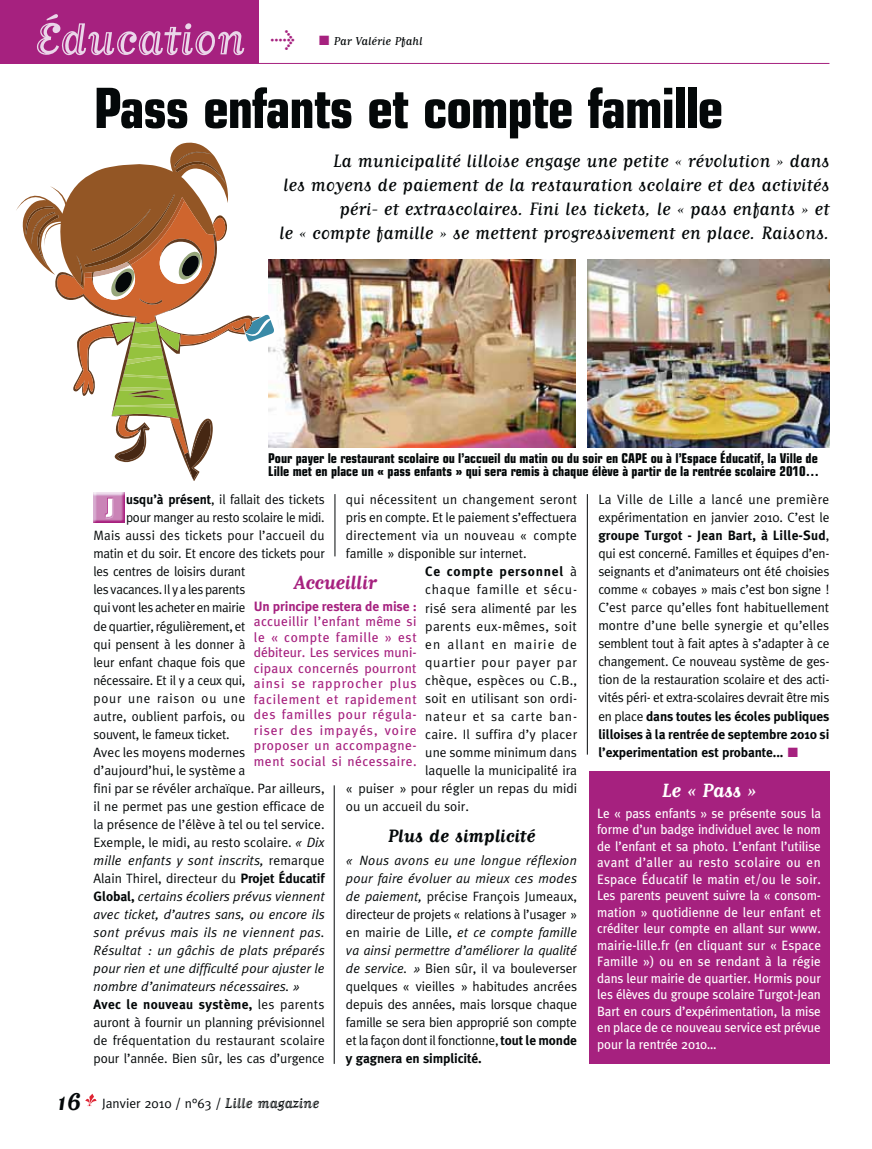
<style>
.page{position:relative;width:872px;height:1149px;background:#fff}
.page>*{position:absolute;margin:0;border:0;box-sizing:border-box;transform-origin:0 0}
.t1{font:700 condensed 55.5px "Eurostile";letter-spacing:-.025em;color:#040809}
.t2{font:52.5px "Matrix Inline Script";color:#ead6e9}
.t3{font:700 22.5px "Matrix Script";letter-spacing:-.01em;color:#a6217f}
.t4{font:700 22.5px "Matrix Script";letter-spacing:-.01em;color:#fff}
.t5{font:21px/24px "Matrix Script";color:#040809;text-align:right}
.t6{font:700 21px "Matrix Script";color:#040809}
.t7{font:13.5px/18px "Meta Plus Normal";color:#040809;text-align:justify}
.t8{font:13.5px/16.5px "Meta Plus";letter-spacing:-.01em;color:#fff;text-align:justify}
.t9{font:13.5px/15.5px "Meta Plus";letter-spacing:.035em;color:#a6217f;text-align:justify}
.t10{font:13.5px "Meta Plus Normal";letter-spacing:-.02em;color:#040809}
.t11{font:italic 13.5px "Meta Plus Normal";color:#040809}
.t12{font:700 condensed 13.5px/12.8px "Eurostile";color:#040809}
.t13{font:700 13.5px/18px "Meta Plus";letter-spacing:-.01em;color:#040809;text-align:justify}
.t14{font:13.5px "Meta Plus Normal";letter-spacing:.055em;color:#040809}
.t15{font:700 13.5px "Meta Plus";letter-spacing:.01em;color:#040809}
.t16{font:italic 13.5px "Meta Plus Normal";letter-spacing:.025em;color:#040809}
.t17{font:700 13.5px "Meta Plus";letter-spacing:.02em;color:#040809}
.t18{font:700 13.5px "Meta Plus";letter-spacing:-.01em;color:#a6217f}
.t19{font:13.5px "Meta Plus Normal";letter-spacing:.03em;color:#040809}
.t20{font:13.5px "Meta Plus Normal";letter-spacing:.05em;color:#040809}
.t21{font:700 13.5px "Meta Plus";letter-spacing:.055em;color:#040809}
.t22{font:13.5px "Meta Plus Normal";letter-spacing:.075em;color:#040809}
.t23{font:13.5px "Matrix Script";color:#040809}
.s1{font-family:"Meta Plus";font-weight:500;font-size:20.25px;color:#a6217f}
.s2{font-family:"Meta Plus";font-weight:700}
.s3{font-style:italic}
.s4{font-style:normal}
.s5{font-family:"Meta Plus";font-weight:700;font-style:normal}
.s6{font-family:"Meta Plus Normal";font-weight:400}
.s7{font-family:"Matrix Script";font-weight:700;font-size:28.5px}
.s8{font-family:"Matrix Inline Script";font-size:16.5px}
</style>
<div class="page">
<img style="left:94px;top:492px;width:30px;height:30px">
<svg style="left:85px;top:1093px;width:12px;height:12px"></svg>
<div style="left:0;top:0;width:258px;height:64px;background:#a6217f"></div>
<hr style="left:0;top:63px;width:829px;height:1px;background:#a6217f">
<div style="left:588px;top:771px;width:241px;height:292px;background:#a6217f"></div>
<img style="left:276px;top:260px;width:299px;height:187px">
<img style="left:587px;top:260px;width:242px;height:187px">
<svg style="left:16px;top:142px;width:260px;height:339px"></svg>
<hr style="left:587px;top:494px;width:1px;height:260px;background:#040809">
<hr style="left:334px;top:785px;width:1px;height:278px;background:#040809">
<hr style="left:334px;top:494px;width:1px;height:62px;background:#040809">
<h2 class="t2" style="left:35px;top:17px;width:211px">Éducation</h2>
<p class="t23" style="left:270px;top:36px;width:154px"><span class="s1">&gt;</span> Par Valérie Pfahl</p>
<h1 class="t1" style="left:94px;top:88px;width:631px">Pass enfants et compte famille</h1>
<p class="t5" style="left:279px;top:151px;width:552px">La municipalité lilloise engage une petite « révolution » dans<br>les moyens de paiement de la restauration scolaire et des activités péri- et extrascolaires. Fini les tickets, le « pass enfants » et<br>le « compte famille » se mettent progressivement en place. Raisons.</p>
<p class="t12" style="left:268px;top:453px;width:552px">Pour payer le restaurant scolaire ou l’accueil du matin ou du soir en CAPE ou à l’Espace Éducatif, la Ville de<br>Lille met en place un « pass enfants » qui sera remis à chaque élève à partir de la rentrée scolaire 2010…</p>
<p class="t7" style="left:126px;top:492px;width:200px"><span class="s2">usqu’à présent</span>, il fallait des tickets</p>
<p class="t10" style="left:126px;top:512px;width:200px">pour manger au resto scolaire le midi.</p>
<p class="t7" style="left:94px;top:528px;width:233px">Mais aussi des tickets pour l’accueil du</p>
<p class="t10" style="left:94px;top:548px;width:233px">matin et du soir. Et encore des tickets pour</p>
<p class="t10" style="left:94px;top:566px;width:153px">les centres de loisirs durant</p>
<p class="t10" style="left:94px;top:584px;width:153px">les vacances. Il y a les parents</p>
<p class="t10" style="left:94px;top:602px;width:153px">qui vont les acheter en mairie</p>
<p class="t10" style="left:94px;top:620px;width:153px">de quartier, régulièrement, et</p>
<p class="t7" style="left:94px;top:636px;width:153px">qui pensent à les donner à</p>
<p class="t7" style="left:94px;top:654px;width:153px">leur enfant chaque fois que</p>
<p class="t10" style="left:94px;top:674px;width:153px">nécessaire. Et il y a ceux qui,</p>
<p class="t14" style="left:94px;top:692px;width:153px">pour une raison ou une</p>
<p class="t7" style="left:94px;top:708px;width:153px">autre, oublient parfois, ou</p>
<p class="t10" style="left:94px;top:728px;width:138px">souvent, le fameux ticket.</p>
<p class="t7" style="left:94px;top:744px;width:153px">Avec les moyens modernes</p>
<p class="t7" style="left:94px;top:762px;width:153px">d’aujourd’hui, le système a</p>
<p class="t7" style="left:94px;top:780px;width:232px">fini par se révéler archaïque. Par ailleurs,</p>
<p class="t7" style="left:94px;top:798px;width:233px">il ne permet pas une gestion efficace de</p>
<p class="t7" style="left:94px;top:816px;width:232px">la présence de l’élève à tel ou tel service.</p>
<p class="t7" style="left:94px;top:834px;width:233px">Exemple, le midi, au resto scolaire. <span class="s3">« Dix</span></p>
<p class="t11" style="left:94px;top:854px;width:233px">mille enfants y sont inscrits, <span class="s4">remarque</span></p>
<p class="t7" style="left:94px;top:870px;width:233px">Alain Thirel, directeur du <span class="s2">Projet Éducatif</span></p>
<p class="t11" style="left:94px;top:890px;width:233px"><span class="s5">Global,</span> certains écoliers prévus viennent</p>
<p class="t11" style="left:94px;top:908px;width:233px">avec ticket, d’autres sans, ou encore ils</p>
<p class="t16" style="left:94px;top:926px;width:232px">sont prévus mais ils ne viennent pas.</p>
<p class="t11" style="left:94px;top:944px;width:233px">Résultat : un gâchis de plats préparés</p>
<p class="t11" style="left:94px;top:961px;width:233px">pour rien et une difficulté pour ajuster le</p>
<p class="t11" style="left:94px;top:979px;width:208px">nombre d’animateurs nécessaires. »</p>
<p class="t17" style="left:94px;top:997px;width:232px">Avec le nouveau système, <span class="s6">les parents</span></p>
<p class="t7" style="left:94px;top:1014px;width:233px">auront à fournir un planning prévisionnel de fréquentation du restaurant scolaire pour l’année. Bien sûr, les cas d’urgence</p>
<p class="t7" style="left:346px;top:492px;width:233px">qui nécessitent un changement seront pris en compte. Et le paiement s’effectuera directement via un nouveau « compte famille » disponible sur internet.</p>
<p class="t21" style="left:425px;top:565px;width:153px">Ce compte personnel <span class="s6">à</span></p>
<p class="t14" style="left:425px;top:584px;width:153px">chaque famille et sécu-</p>
<p class="t7" style="left:425px;top:600px;width:153px">risé sera alimenté par les</p>
<p class="t19" style="left:425px;top:620px;width:153px">parents eux-mêmes, soit</p>
<p class="t22" style="left:425px;top:638px;width:153px">en allant en mairie de</p>
<p class="t20" style="left:425px;top:656px;width:153px">quartier pour payer par</p>
<p class="t7" style="left:425px;top:672px;width:153px">chèque, espèces ou C.B.,</p>
<p class="t7" style="left:425px;top:690px;width:153px">soit en utilisant son ordi-</p>
<p class="t14" style="left:425px;top:710px;width:153px">nateur et sa carte ban-</p>
<p class="t7" style="left:425px;top:726px;width:153px">caire. Il suffira d’y placer</p>
<p class="t7" style="left:425px;top:744px;width:153px">une somme minimum dans</p>
<p class="t7" style="left:425px;top:762px;width:153px">laquelle la municipalité ira</p>
<p class="t7" style="left:346px;top:780px;width:233px">« puiser » pour régler un repas du midi</p>
<p class="t7" style="left:346px;top:798px;width:125px">ou un accueil du soir.</p>
<h3 class="t6" style="left:388px;top:822px;width:149px">Plus de simplicité</h3>
<p class="t7" style="left:346px;top:852px;width:233px"><span class="s3">« Nous avons eu une longue réflexion pour faire évoluer au mieux ces modes de paiement,</span> précise François Jumeaux, directeur de projets « relations à l’usager » en mairie de Lille, <span class="s3">et ce compte famille va ainsi permettre d’améliorer la qualité de service. »</span> Bien sûr, il va bouleverser quelques « vieilles » habitudes ancrées depuis des années, mais lorsque chaque famille se sera bien approprié son compte et la façon dont il fonctionne, <span class="s2">tout le monde</span></p>
<p class="t13" style="left:346px;top:1049px;width:137px">y gagnera en simplicité.</p>
<h3 class="t3" style="left:294px;top:568px;width:83px">Accueillir</h3>
<p class="t18" style="left:254px;top:599px;width:164px">Un principe restera de mise :</p>
<p class="t9" style="left:254px;top:614px;width:164px">accueillir l’enfant même si le « compte famille » est débiteur. Les services muni&shy;cipaux concernés pourront ainsi se rapprocher plus facilement et rapidement des familles pour régula&shy;riser des impayés, voire proposer un accompagne&shy;ment social si nécessaire.</p>
<p class="t7" style="left:57px;top:1095px;width:263px"><span class="s7">16</span> Janvier 2010 / n°63 / <span class="s8">Lille magazine</span></p>
<p class="t7" style="left:598px;top:492px;width:233px">La Ville de Lille a lancé une première expérimentation en janvier 2010. C’est le</p>
<p class="t15" style="left:598px;top:529px;width:233px">groupe Turgot - Jean Bart, à Lille-Sud<span class="s6">,</span></p>
<p class="t7" style="left:598px;top:546px;width:233px">qui est concerné. Familles et équipes d’en&shy;seignants et d’animateurs ont été choisies comme « cobayes » mais c’est bon signe !<br>C’est parce qu’elles font habituellement montre d’une belle synergie et qu’elles semblent tout à fait aptes à s’adapter à ce changement. Ce nouveau système de ges&shy;tion de la restauration scolaire et des acti&shy;vités péri- et extra-scolaires devrait être mis</p>
<p class="t13" style="left:598px;top:707px;width:233px"><span class="s6">en place</span> dans toutes les écoles publiques lilloises à la rentrée de septembre 2010 si l’experimentation est probante...</p>
<h3 class="t4" style="left:662px;top:775px;width:95px">Le « Pass »</h3>
<p class="t8" style="left:597px;top:805px;width:225px">Le « pass enfants » se présente sous la forme d’un badge individuel avec le nom de l’enfant et sa photo. L’enfant l’utilise avant d’aller au resto scolaire ou en Espace Éducatif le matin et/ou le soir.<br>Les parents peuvent suivre la « consom&shy;mation » quotidienne de leur enfant et créditer leur compte en allant sur www. mairie-lille.fr (en cliquant sur « Espace Famille ») ou en se rendant à la régie dans leur mairie de quartier. Hormis pour les élèves du groupe scolaire Turgot-Jean Bart en cours d’expérimentation, la mise en place de ce nouveau service est prévue pour la rentrée 2010…</p>
</div>
